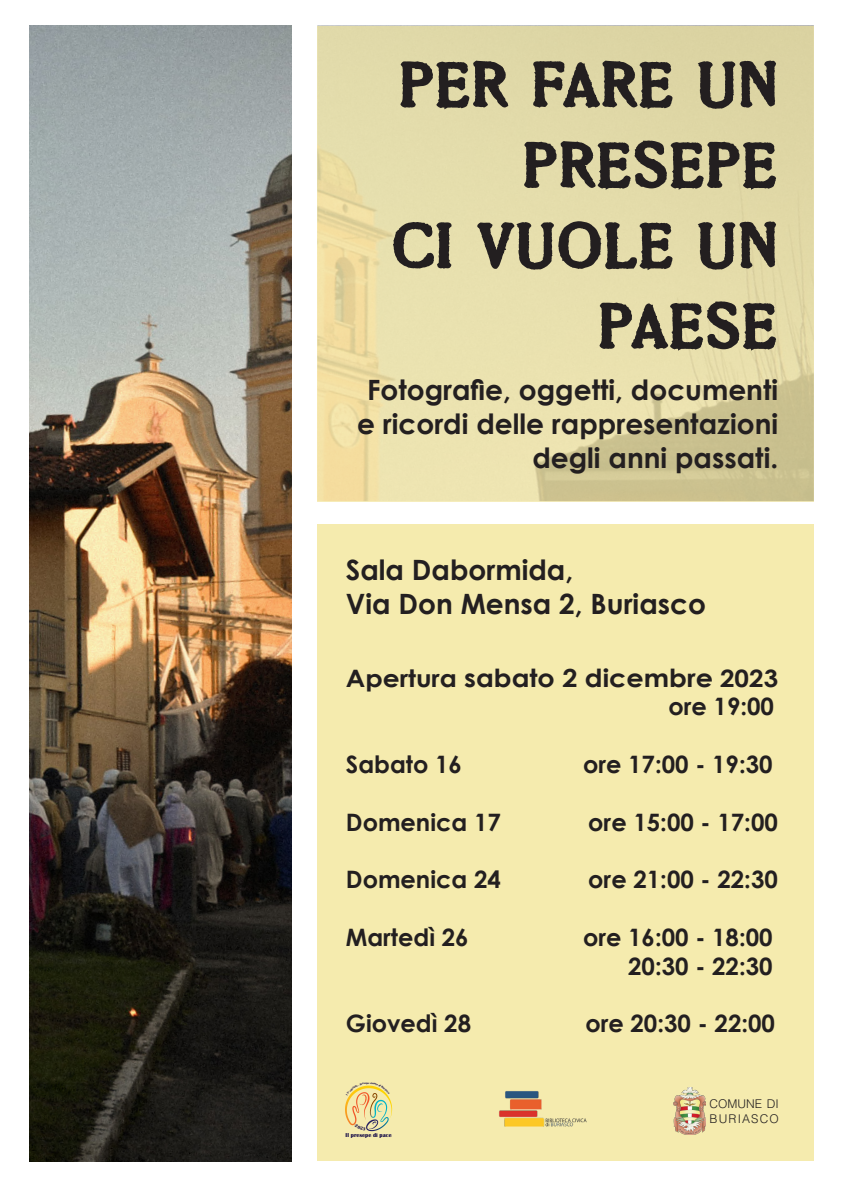
<style>
.page{position:relative;width:842px;height:1191px;background:#fff}
.page>*{position:absolute;margin:0;border:0;box-sizing:border-box;transform-origin:0 0}
.t1{font:700 67px/80.4px "Millesime";color:#231f20;text-align:right}
.t2{font:700 28px/33.6px "Century Gothic";color:#231f20;text-align:right}
.t3{font:700 25px "Century Gothic";color:#231f20;scale:1.08 1}
.t4{font:700 24px "Century Gothic";color:#231f20}
.t5{font:300 12px "Helvetica LT Std";color:#231f20}
.t6{font:300 12px "Helvetica LT Std";letter-spacing:.095em;color:#231f20}
.t7{font:700 5.9px "Britannic";color:#150b47}
.s1{font-size:24px}
</style>
<div class="page">
<div style="left:317px;top:524px;width:497px;height:636px;background:#f5ebae"></div>
<img style="left:30px;top:26px;width:261px;height:1135px">
<svg style="left:317px;top:26px;width:497px;height:475px;background:#e2d9a7"></svg>
<img style="left:499px;top:1091px;width:88px;height:36px">
<img style="left:673px;top:1087px;width:33px;height:47px">
<svg style="left:345px;top:1085px;width:45px;height:45px"></svg>
<p class="t1" style="left:399px;top:43px;width:380px">PER FARE UN<br>PRESEPE</p>
<p class="t1" style="left:393px;top:204px;width:387px">CI VUOLE UN<br>PAESE</p>
<p class="t2" style="left:357px;top:372px;width:423px">Fotografie, oggetti, documenti e ricordi delle rappresentazioni degli anni passati.</p>
<p class="t2" style="left:346px;top:552px;width:229px">Sala Dabormida,</p>
<p class="t2" style="left:346px;top:586px;width:362px">Via Don Mensa 2, Buriasco</p>
<p class="t3" style="left:346px;top:658px;width:402px"><span class="s1">Apertura</span> sabato 2 dicembre <span class="s1">2023</span></p>
<p class="t4" style="left:668px;top:688px;width:107px">ore 19:00</p>
<p class="t4" style="left:346px;top:746px;width:118px">Sabato 16</p>
<p class="t4" style="left:583px;top:746px;width:191px">ore 17:00 - 19:30</p>
<p class="t4" style="left:346px;top:803px;width:157px">Domenica 17</p>
<p class="t4" style="left:588px;top:803px;width:191px">ore 15:00 - 17:00</p>
<p class="t4" style="left:346px;top:861px;width:157px">Domenica 24</p>
<p class="t4" style="left:588px;top:861px;width:191px">ore 21:00 - 22:30</p>
<p class="t4" style="left:346px;top:919px;width:124px">Martedì 26</p>
<p class="t4" style="left:583px;top:919px;width:191px">ore 16:00 - 18:00</p>
<p class="t4" style="left:628px;top:947px;width:146px">20:30 - 22:30</p>
<p class="t4" style="left:346px;top:1005px;width:127px">Giovedì 28</p>
<p class="t4" style="left:585px;top:1005px;width:191px">ore 20:30 - 22:00</p>
<p class="t7" style="left:346px;top:1131px;width:48px">Il presepe di pace</p>
<p class="t5" style="left:710px;top:1096px;width:71px">COMUNE DI</p>
<p class="t6" style="left:710px;top:1111px;width:71px">BURIASCO</p>
</div>
